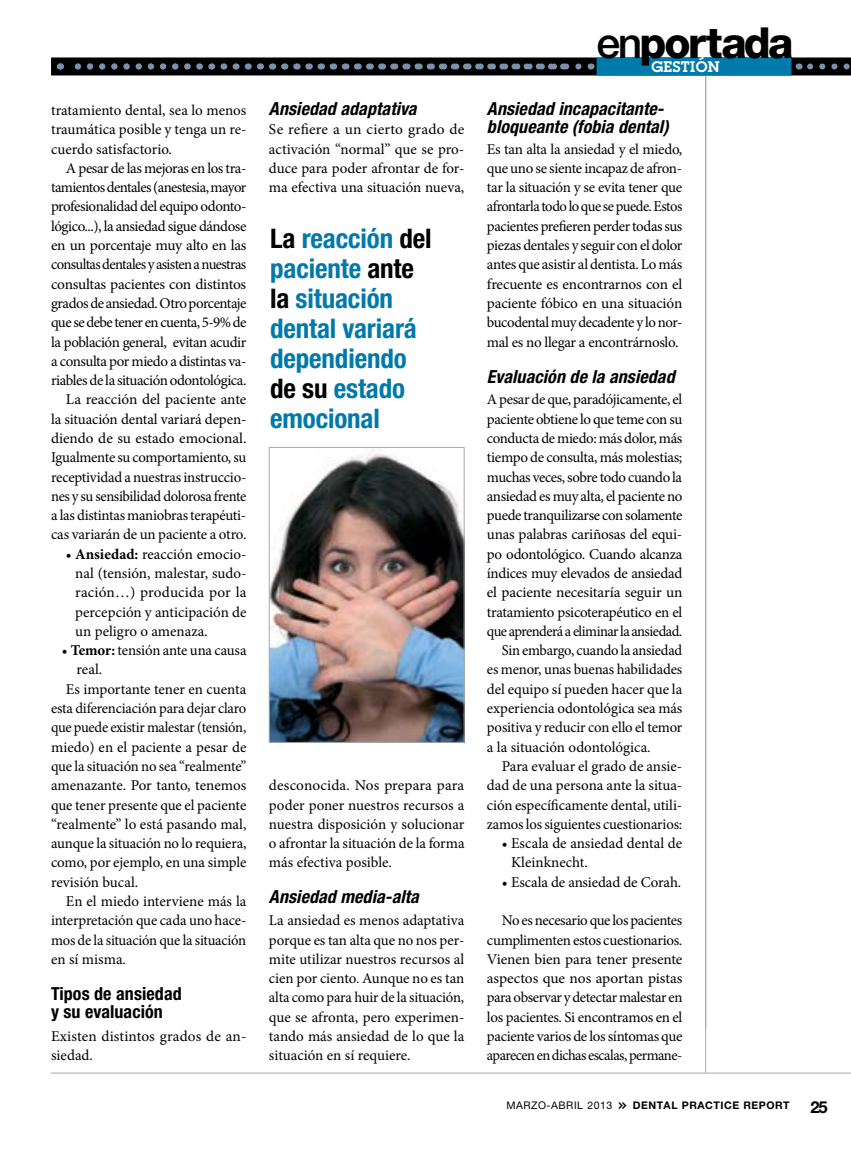
<style>
.page{position:relative;width:851px;height:1149px;background:#fff}
.page>*{position:absolute;margin:0;border:0;box-sizing:border-box;transform-origin:0 0}
.t1{font:800 42.75px "Helvetica Neue LT Std";letter-spacing:-.055em;color:#000}
.t2{font:700 condensed 27px/30px "Helvetica Neue LT Std";letter-spacing:-.005em;color:#0079ab}
.t3{font:italic 700 condensed 18px/18px "Helvetica Neue LT Std";letter-spacing:.005em;color:#000}
.t4{font:700 condensed 18px/18px "Helvetica Neue LT Std";letter-spacing:.005em;color:#000}
.t5{font:700 16.5px "Helvetica Neue LT Std";color:#000}
.t6{font:15px/19.2px "Minion Pro";letter-spacing:-.015em;color:#000;text-align:justify}
.t7{font:15px/19.4px "Minion Pro";letter-spacing:.005em;color:#000}
.t8{font:15px "Minion Pro";letter-spacing:-.035em;color:#000}
.t9{font:600 15px "Lubalin Graph Std";color:#fff}
.t10{font:700 10.5px "Helvetica Neue LT Std";letter-spacing:.05em;color:#000}
.s1{font-weight:700}
.s2{color:#000}
.s3{font-weight:500}
.s4{font-weight:400}
.s5{font-family:"DIN Mittelschrift Std";font-weight:400;font-size:19.5px}
</style>
<div class="page">
<hr style="left:705px;top:75px;width:1px;height:997px;background:#a7a9ac">
<hr style="left:51px;top:1072px;width:799px;height:1px;background:#a7a9ac">
<div style="left:51px;top:57px;width:799px;height:18px;background:#000"></div>
<svg style="left:798px;top:63px;width:53px;height:6px"></svg>
<div style="left:596px;top:57px;width:195px;height:18px;background:#0079ab"></div>
<svg style="left:60px;top:63px;width:518px;height:6px"></svg>
<img style="left:271px;top:449px;width:191px;height:291px">
<div style="left:269px;top:447px;width:195px;height:295px;border:1px solid #a7a9ac"></div>
<p class="t6" style="left:51px;top:101px;width:197px">tratamiento dental, sea lo menos traumática posible y tenga un re&shy;cuerdo satisfactorio.</p>
<p class="t6" style="left:51px;top:158px;width:197px;text-align:right">A pesar de las mejoras en los tra&shy;tamientos dentales (anestesia, mayor profesionalidad del equipo odonto&shy;lógico...), la ansiedad sigue dándose en un porcentaje muy alto en las consultas dentales y asisten a nuestras consultas pacientes con distintos grados de ansiedad. Otro porcentaje que se debe tener en cuenta, 5-9% de la población general, evitan acudir a consulta por miedo a distintas va&shy;riables de la situación odontológica.<br>La reacción del paciente ante<br>la situación dental variará depen&shy;diendo de su estado emocional.<br>Igualmente su comportamiento, su receptividad a nuestras instruccio&shy;nes y su sensibilidad dolorosa frente a las distintas maniobras terapéuti&shy;cas variarán de un paciente a otro.</p>
<p class="t6" style="left:75px;top:544px;width:173px;text-indent:-9px">• <span class="s1">Ansiedad:</span> reacción emocio&shy;nal (tensión, malestar, sudo&shy;ración…) producida por la percepción y anticipación de un peligro o amenaza.</p>
<p class="t6" style="left:62px;top:640px;width:186px">• <span class="s1">Temor:</span> tensión ante una causa</p>
<p class="t6" style="left:77px;top:660px;width:27px">real.</p>
<p class="t6" style="left:66px;top:679px;width:182px">Es importante tener en cuenta</p>
<p class="t6" style="left:51px;top:698px;width:197px">esta diferenciación para dejar claro</p>
<p class="t6" style="left:51px;top:717px;width:197px">que puede existir malestar (tensión,</p>
<p class="t6" style="left:51px;top:737px;width:197px">miedo) en el paciente a pesar de</p>
<p class="t6" style="left:51px;top:756px;width:197px">que la situación no sea “realmente”</p>
<p class="t6" style="left:51px;top:775px;width:197px">amenazante. Por tanto, tenemos</p>
<p class="t6" style="left:51px;top:795px;width:197px">que tener presente que el paciente</p>
<p class="t6" style="left:51px;top:814px;width:197px">“realmente” lo está pasando mal,</p>
<p class="t6" style="left:51px;top:833px;width:197px">aunque la situación no lo requiera,</p>
<p class="t6" style="left:51px;top:852px;width:197px">como, por ejemplo, en una simple</p>
<p class="t6" style="left:51px;top:872px;width:89px">revisión bucal.</p>
<p class="t6" style="left:66px;top:891px;width:182px">En el miedo interviene más la</p>
<p class="t6" style="left:51px;top:910px;width:197px">interpretación que cada uno hace-</p>
<p class="t6" style="left:51px;top:929px;width:197px">mos de la situación que la situación</p>
<p class="t6" style="left:51px;top:949px;width:76px">en sí misma.</p>
<p class="t4" style="left:51px;top:983px;width:132px">Tipos de ansiedad y su evaluación</p>
<p class="t7" style="left:51px;top:1026px;width:197px">Existen distintos grados de an&shy;siedad.</p>
<p class="t3" style="left:269px;top:100px;width:149px">Ansiedad adaptativa</p>
<p class="t6" style="left:269px;top:120px;width:197px">Se refiere a un cierto grado de activación “normal” que se pro&shy;duce para poder afrontar de for&shy;ma efectiva una situación nueva,</p>
<h2 class="t2" style="left:270px;top:223px;width:163px"><span class="s2">La</span> reacción <span class="s2">del </span>paciente <span class="s2">ante la</span> situación dental variará dependiendo <span class="s2">de su</span> estado emocional</h2>
<p class="t6" style="left:269px;top:775px;width:197px">desconocida. Nos prepara para poder poner nuestros recursos a nuestra disposición y solucionar o afrontar la situación de la forma más efectiva posible.</p>
<p class="t3" style="left:269px;top:887px;width:151px">Ansiedad media-alta</p>
<p class="t6" style="left:269px;top:910px;width:197px">La ansiedad es menos adaptativa porque es tan alta que no nos per&shy;mite utilizar nuestros recursos al cien por ciento. Aunque no es tan alta como para huir de la situación, que se afronta, pero experimen&shy;tando más ansiedad de lo que la situación en sí requiere.</p>
<h1 class="t1" style="left:596px;top:17px;width:198px"><span class="s3">en</span>portada</h1>
<p class="t9" style="left:651px;top:56px;width:70px">GESTIÓN</p>
<p class="t3" style="left:487px;top:100px;width:183px">Ansiedad incapacitante&shy;bloqueante (fobia dental)</p>
<p class="t6" style="left:487px;top:139px;width:197px">Es tan alta la ansiedad y el miedo, que uno se siente incapaz de afron&shy;tar la situación y se evita tener que afrontarla todo lo que se puede. Estos pacientes prefieren perder todas sus piezas dentales y seguir con el dolor antes que asistir al dentista. Lo más frecuente es encontrarnos con el paciente fóbico en una situación bucodental muy decadente y lo nor&shy;mal es no llegar a encontrárnoslo.</p>
<p class="t3" style="left:487px;top:367px;width:189px">Evaluación de la ansiedad</p>
<p class="t6" style="left:487px;top:390px;width:197px">A pesar de que, paradójicamente, el</p>
<p class="t6" style="left:487px;top:409px;width:197px">paciente obtiene lo que teme con su</p>
<p class="t6" style="left:487px;top:428px;width:197px">conducta de miedo: más dolor, más</p>
<p class="t6" style="left:487px;top:448px;width:197px">tiempo de consulta, más molestias;</p>
<p class="t6" style="left:487px;top:467px;width:197px">muchas veces, sobre todo cuando la</p>
<p class="t6" style="left:487px;top:486px;width:197px">ansiedad es muy alta, el paciente no</p>
<p class="t6" style="left:487px;top:505px;width:197px">puede tranquilizarse con solamente</p>
<p class="t6" style="left:487px;top:525px;width:197px">unas palabras cariñosas del equi-</p>
<p class="t6" style="left:487px;top:544px;width:197px">po odontológico. Cuando alcanza</p>
<p class="t6" style="left:487px;top:563px;width:197px">índices muy elevados de ansiedad</p>
<p class="t6" style="left:487px;top:583px;width:197px">el paciente necesitaría seguir un</p>
<p class="t6" style="left:487px;top:602px;width:197px">tratamiento psicoterapéutico en el</p>
<p class="t8" style="left:487px;top:621px;width:197px">que aprenderá a eliminar la ansiedad.</p>
<p class="t6" style="left:501px;top:640px;width:182px">Sin embargo, cuando la ansiedad</p>
<p class="t6" style="left:487px;top:660px;width:197px">es menor, unas buenas habilidades</p>
<p class="t6" style="left:487px;top:679px;width:197px">del equipo sí pueden hacer que la</p>
<p class="t6" style="left:487px;top:698px;width:197px">experiencia odontológica sea más</p>
<p class="t6" style="left:487px;top:717px;width:197px">positiva y reducir con ello el temor</p>
<p class="t6" style="left:487px;top:737px;width:165px">a la situación odontológica.</p>
<p class="t6" style="left:501px;top:756px;width:182px">Para evaluar el grado de ansie-</p>
<p class="t6" style="left:487px;top:775px;width:197px">dad de una persona ante la situa-</p>
<p class="t6" style="left:487px;top:795px;width:197px">ción específicamente dental, utili-</p>
<p class="t6" style="left:487px;top:814px;width:197px">zamos los siguientes cuestionarios:</p>
<p class="t6" style="left:511px;top:833px;width:173px;text-indent:-9px">• Escala de ansiedad dental de<br>Kleinknecht.</p>
<p class="t6" style="left:501px;top:872px;width:181px">• Escala de ansiedad de Corah.</p>
<p class="t6" style="left:487px;top:910px;width:197px;text-indent:15px">No es necesario que los pacientes cumplimenten estos cuestionarios.<br>Vienen bien para tener presente aspectos que nos aportan pistas para observar y detectar malestar en los pacientes. Si encontramos en el paciente varios de los síntomas que aparecen en dichas escalas, permane-</p>
<p class="t10" style="left:506px;top:1098px;width:285px"><span class="s4">MARZO-ABRIL 2013</span> <span class="s5">»</span> DENTAL PRACTICE REPORT</p>
<p class="t5" style="left:810px;top:1096px;width:19px">25</p>
</div>
